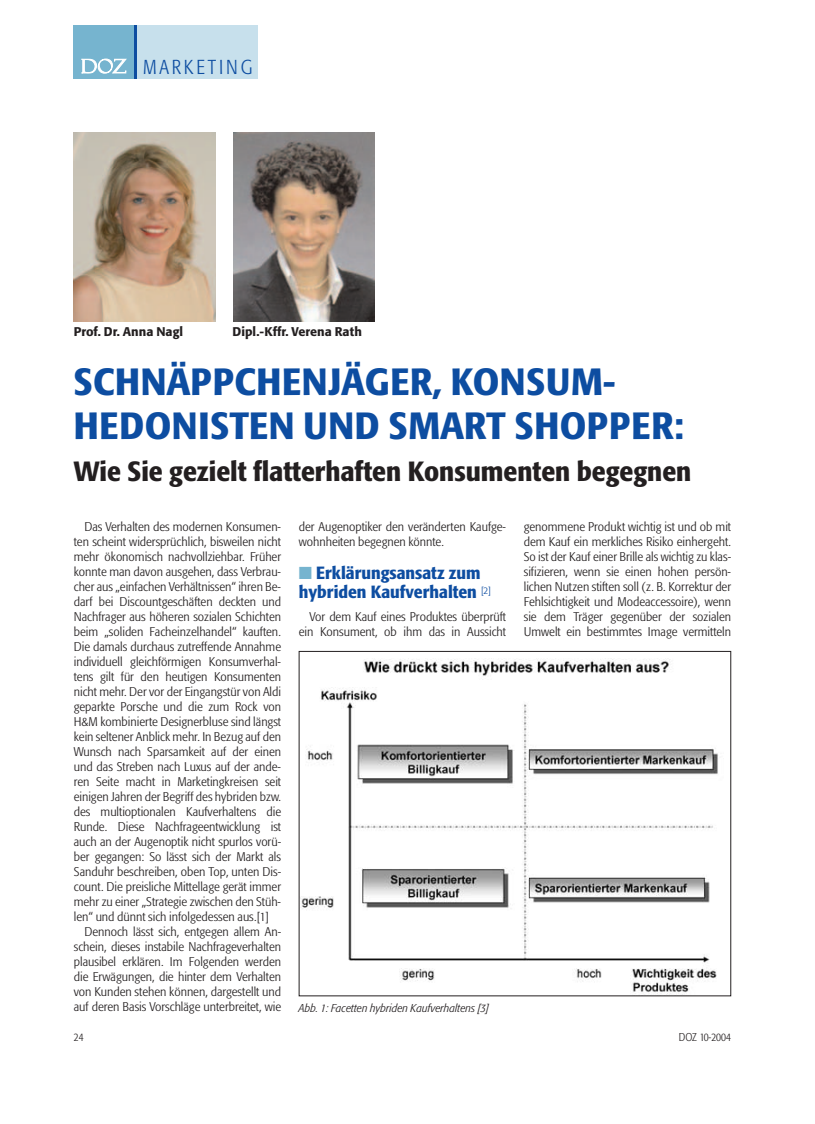
<style>
.page{position:relative;width:815px;height:1124px;background:#fff}
.page>*{position:absolute;margin:0;border:0;box-sizing:border-box;transform-origin:0 0}
.t1{font:500 37.5px/43.8px "Formata Condensed BQ";letter-spacing:.02em;color:#0d4da1;scale:1.1 1}
.t2{font:500 27.5px "Formata Condensed BQ";color:#231f20;scale:1.1 1}
.t3{font:300 20px "Formata Condensed BQ";letter-spacing:.145em;color:#0d4da1}
.t4{font:500 17.5px/18.8px "Formata Condensed BQ";color:#0d4da1;scale:1.1 1}
.t5{font:300 12.5px/15px "Formata Condensed BQ";color:#231f20;scale:1.1 1}
.t6{font:500 12.5px "Formata BQ";color:#231f20}
.t7{font:italic 300 11.25px "Formata Condensed BQ";color:#231f20;scale:1.1 1}
.t8{font:300 11.25px "Formata Condensed BQ";color:#231f20}
.s1{color:#76b4cf}
</style>
<div class="page">
<div style="left:74px;top:26px;width:60px;height:53px;background:#76b4cf"></div>
<svg style="left:82px;top:59px;width:44px;height:14px"></svg>
<svg style="left:134px;top:26px;width:4px;height:53px"></svg>
<div style="left:138px;top:26px;width:120px;height:53px;background:#c7e0ec"></div>
<img style="left:74px;top:132px;width:142px;height:189px">
<img style="left:233px;top:132px;width:142px;height:189px">
<img style="left:301px;top:658px;width:417px;height:336px">
<h3 class="t3" style="left:143px;top:58px;width:111px">MARKETING</h3>
<p class="t6" style="left:74px;top:326px;width:111px">Prof. Dr. Anna Nagl</p>
<p class="t6" style="left:233px;top:326px;width:131px">Dipl.-Kffr. Verena Rath</p>
<h1 class="t1" style="left:74px;top:363px;width:556px">SCHNÄPPCHENJÄGER, KONSUM-<br>HEDONISTEN UND SMART SHOPPER:</h1>
<h2 class="t2" style="left:74px;top:460px;width:563px">Wie Sie gezielt flatterhaften Konsumenten begegnen</h2>
<p class="t5" style="left:84px;top:520px;width:180px">Das Verhalten des modernen Konsumen-</p>
<p class="t5" style="left:74px;top:535px;width:190px">ten scheint widersprüchlich, bisweilen nicht</p>
<p class="t5" style="left:74px;top:550px;width:190px">mehr ökonomisch nachvollziehbar. Früher</p>
<p class="t5" style="left:74px;top:565px;width:190px">konnte man davon ausgehen, dass Verbrau-</p>
<p class="t5" style="left:74px;top:580px;width:190px">cher aus „einfachen Verhältnissen“ ihren Be-</p>
<p class="t5" style="left:74px;top:595px;width:190px">darf bei Discountgeschäften deckten und</p>
<p class="t5" style="left:74px;top:610px;width:190px">Nachfrager aus höheren sozialen Schichten</p>
<p class="t5" style="left:74px;top:625px;width:190px">beim „soliden Facheinzelhandel“ kauften.</p>
<p class="t5" style="left:74px;top:640px;width:190px">Die damals durchaus zutreffende Annahme</p>
<p class="t5" style="left:74px;top:655px;width:190px">individuell gleichförmigen Konsumverhal-</p>
<p class="t5" style="left:74px;top:670px;width:190px">tens gilt für den heutigen Konsumenten</p>
<p class="t5" style="left:74px;top:685px;width:190px">nicht mehr. Der vor der Eingangstür von Aldi</p>
<p class="t5" style="left:74px;top:700px;width:190px">geparkte Porsche und die zum Rock von</p>
<p class="t5" style="left:74px;top:715px;width:190px">H&amp;M kombinierte Designerbluse sind längst</p>
<p class="t5" style="left:74px;top:730px;width:190px">kein seltener Anblick mehr. In Bezug auf den</p>
<p class="t5" style="left:74px;top:745px;width:190px">Wunsch nach Sparsamkeit auf der einen</p>
<p class="t5" style="left:74px;top:760px;width:190px">und das Streben nach Luxus auf der ande-</p>
<p class="t5" style="left:74px;top:775px;width:190px">ren Seite macht in Marketingkreisen seit</p>
<p class="t5" style="left:74px;top:790px;width:190px">einigen Jahren der Begriff des hybriden bzw.</p>
<p class="t5" style="left:74px;top:805px;width:190px">des multioptionalen Kaufverhaltens die</p>
<p class="t5" style="left:74px;top:820px;width:190px">Runde. Diese Nachfrageentwicklung ist</p>
<p class="t5" style="left:74px;top:835px;width:190px">auch an der Augenoptik nicht spurlos vorü-</p>
<p class="t5" style="left:74px;top:850px;width:190px">ber gegangen: So lässt sich der Markt als</p>
<p class="t5" style="left:74px;top:865px;width:190px">Sanduhr beschreiben, oben Top, unten Dis-</p>
<p class="t5" style="left:74px;top:880px;width:190px">count. Die preisliche Mittellage gerät immer</p>
<p class="t5" style="left:74px;top:895px;width:190px">mehr zu einer „Strategie zwischen den Stüh-</p>
<p class="t5" style="left:74px;top:910px;width:179px">len“ und dünnt sich infolgedessen aus.[1]</p>
<p class="t5" style="left:84px;top:925px;width:180px">Dennoch lässt sich, entgegen allem An-</p>
<p class="t5" style="left:74px;top:940px;width:190px">schein, dieses instabile Nachfrageverhalten</p>
<p class="t5" style="left:74px;top:955px;width:190px">plausibel erklären. Im Folgenden werden</p>
<p class="t5" style="left:74px;top:970px;width:190px">die Erwägungen, die hinter dem Verhalten</p>
<p class="t5" style="left:74px;top:985px;width:190px">von Kunden stehen können, dargestellt und</p>
<p class="t5" style="left:74px;top:1000px;width:190px">auf deren Basis Vorschläge unterbreitet, wie</p>
<p class="t5" style="left:299px;top:520px;width:190px">der Augenoptiker den veränderten Kaufge&shy;wohnheiten begegnen könnte.</p>
<h3 class="t4" style="left:299px;top:565px;width:176px"><span class="s1">■</span> Erklärungsansatz zum hybriden Kaufverhalten <sup>[2]</sup></h3>
<p class="t5" style="left:299px;top:610px;width:190px;text-align:right">Vor dem Kauf eines Produktes überprüft ein Konsument, ob ihm das in Aussicht</p>
<p class="t7" style="left:299px;top:1003px;width:175px">Abb. 1: Facetten hybriden Kaufverhaltens [3]</p>
<p class="t5" style="left:524px;top:520px;width:190px;text-align:justify">genommene Produkt wichtig ist und ob mit dem Kauf ein merkliches Risiko einhergeht.<br>So ist der Kauf einer Brille als wichtig zu klas&shy;sifizieren, wenn sie einen hohen persön&shy;lichen Nutzen stiften soll (z. B. Korrektur der Fehlsichtigkeit und Modeaccessoire), wenn sie dem Träger gegenüber der sozialen Umwelt ein bestimmtes Image vermitteln</p>
<p class="t8" style="left:74px;top:1032px;width:11px">24</p>
<p class="t8" style="left:679px;top:1032px;width:54px">DOZ 10-2004</p>
</div>
